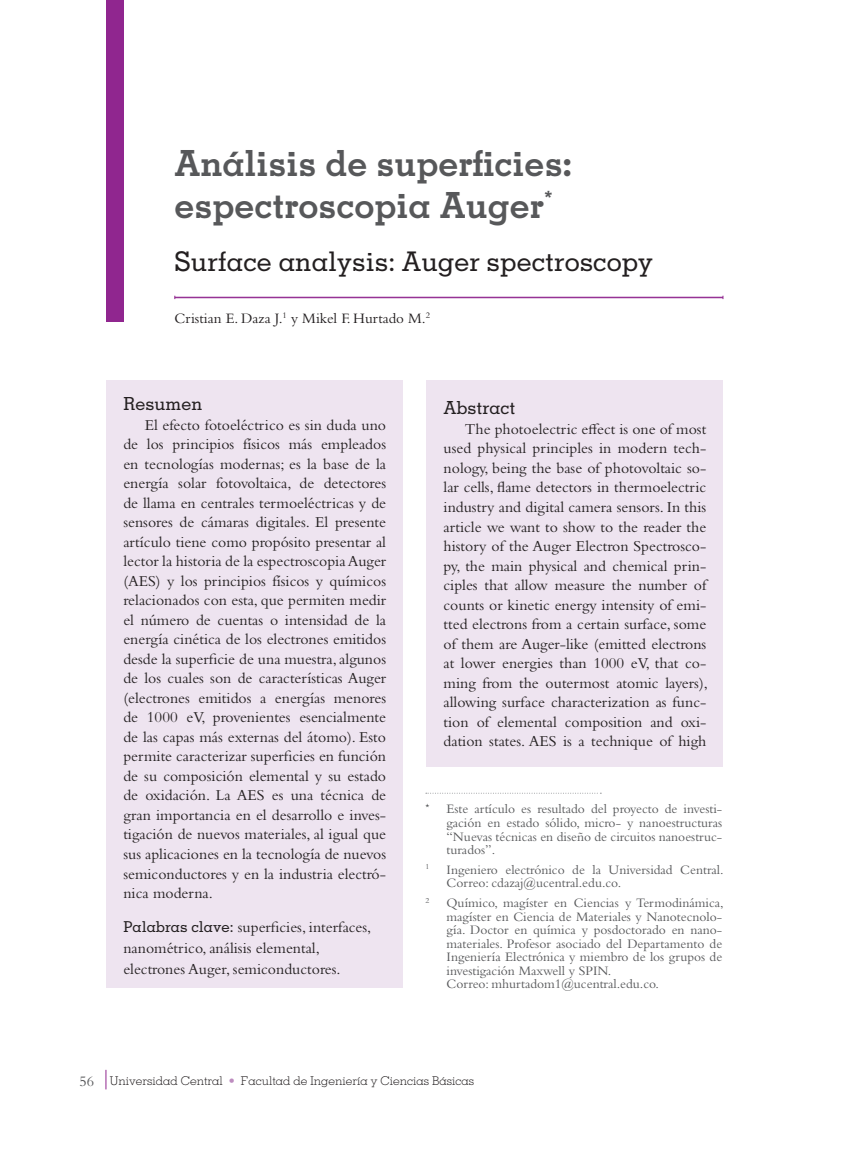
<style>
.page{position:relative;width:851px;height:1149px;background:#fff}
.page>*{position:absolute;margin:0;border:0;box-sizing:border-box;transform-origin:0 0}
.t1{font:700 36px/42px "Memphis LT Std";color:#57585a}
.t2{font:500 27px "Memphis LT Std";color:#231f20}
.t3{font:500 18px "Memphis LT Std";color:#231f20}
.t4{font:15.75px/19.5px "Bembo Std";color:#231f20;text-align:justify}
.t5{font:15px "Bembo Std";color:#231f20}
.t6{font:13.5px/13.5px "Bembo Std";color:#57585a}
.t7{font:300 12px "Memphis LT Std";color:#231f20}
.t8{font:7.8px "Bembo Std";color:#57585a}
.s1{font-family:"Memphis LT Std";font-weight:500;font-size:15px}
.s2{font-family:"Bembo Std";font-weight:400;font-size:15px;color:#57585a}
.s3{color:#bd8cbf}
</style>
<div class="page">
<svg style="left:106px;top:1069px;width:1px;height:20px"></svg>
<div style="left:106px;top:380px;width:297px;height:607px;background:#eee4f0"></div>
<hr style="left:175px;top:297px;width:547px;height:1px;background:#90268f">
<div style="left:106px;top:0;width:17px;height:321px;background:#90268f"></div>
<div style="left:426px;top:380px;width:297px;height:386px;background:#eee4f0"></div>
<svg style="left:426px;top:792px;width:175px;height:1px"></svg>
<h1 class="t1" style="left:174px;top:142px;width:398px">Análisis de superficies: espectroscopia Auger<sup>*</sup></h1>
<h2 class="t2" style="left:174px;top:245px;width:480px">Surface analysis: Auger spectroscopy</h2>
<p class="t5" style="left:174px;top:309px;width:257px">Cristian E. Daza J.<sup>1</sup> y Mikel F. Hurtado M.<sup>2</sup></p>
<p class="t3" style="left:123px;top:392px;width:81px">Resumen</p>
<p class="t4" style="left:123px;top:414px;width:264px;text-indent:21px">El efecto fotoeléctrico es sin duda uno de los principios físicos más empleados en tecnologías modernas; es la base de la energía solar fotovoltaica, de detectores de llama en centrales termoeléctricas y de sensores de cámaras digitales. El presente artículo tiene como propósito presentar al lector la historia de la espectroscopia Auger (AES) y los principios físicos y químicos relacionados con esta, que permiten medir el número de cuentas o intensidad de la energía cinética de los electrones emitidos desde la superficie de una muestra, algunos de los cuales son de características Auger (electrones emitidos a energías menores de 1000 eV, provenientes esencialmente de las capas más externas del átomo). Esto permite caracterizar superficies en función de su composición elemental y su estado de oxidación. La AES es una técnica de gran importancia en el desarrollo e inves&shy;tigación de nuevos materiales, al igual que sus aplicaciones en la tecnología de nuevos semiconductores y en la industria electró&shy;nica moderna.</p>
<p class="t4" style="left:123px;top:915px;width:249px;line-height:21px;text-align:left"><span class="s1">Palabras clave:</span> superficies, interfaces, nanométrico, análisis elemental, electrones Auger, semiconductores.</p>
<p class="t3" style="left:443px;top:397px;width:73px">Abstract</p>
<p class="t4" style="left:443px;top:419px;width:266px;text-indent:21px">The photoelectric effect is one of most used physical principles in modern tech&shy;nology, being the base of photovoltaic so&shy;lar cells, flame detectors in thermoelectric industry and digital camera sensors. In this article we want to show to the reader the history of the Auger Electron Spectrosco&shy;py, the main physical and chemical prin&shy;ciples that allow measure the number of counts or kinetic energy intensity of emi&shy;tted electrons from a certain surface, some of them are Auger-like (emitted electrons at lower energies than 1000 eV, that co&shy;ming from the outermost atomic layers), allowing surface characterization as func&shy;tion of elemental composition and oxi&shy;dation states. AES is a technique of high</p>
<p class="t6" style="left:446px;top:802px;width:277px;text-align:justify;text-indent:-21px"><sup>*</sup> Este artículo es resultado del proyecto de investi&shy;gación en estado sólido, micro- y nanoestructuras “Nuevas técnicas en diseño de circuitos nanoestruc&shy;turados”.</p>
<p class="t8" style="left:425px;top:862px;width:5px">1</p>
<p class="t6" style="left:446px;top:862px;width:278px">Ingeniero electrónico de la Universidad Central.<br>Correo: cdazaj@ucentral.edu.co.</p>
<p class="t8" style="left:425px;top:895px;width:5px">2</p>
<p class="t6" style="left:446px;top:895px;width:278px">Químico, magíster en Ciencias y Termodinámica, magíster en Ciencia de Materiales y Nanotecnolo&shy;gía. Doctor en química y posdoctorado en nano&shy;materiales. Profesor asociado del Departamento de Ingeniería Electrónica y miembro de los grupos de investigación Maxwell y SPIN.<br>Correo: mhurtadom1@ucentral.edu.co.</p>
<p class="t7" style="left:79px;top:1072px;width:396px"><span class="s2">56</span> Universidad Central <span class="s3">•</span> Facultad de Ingeniería y Ciencias Básicas</p>
</div>
